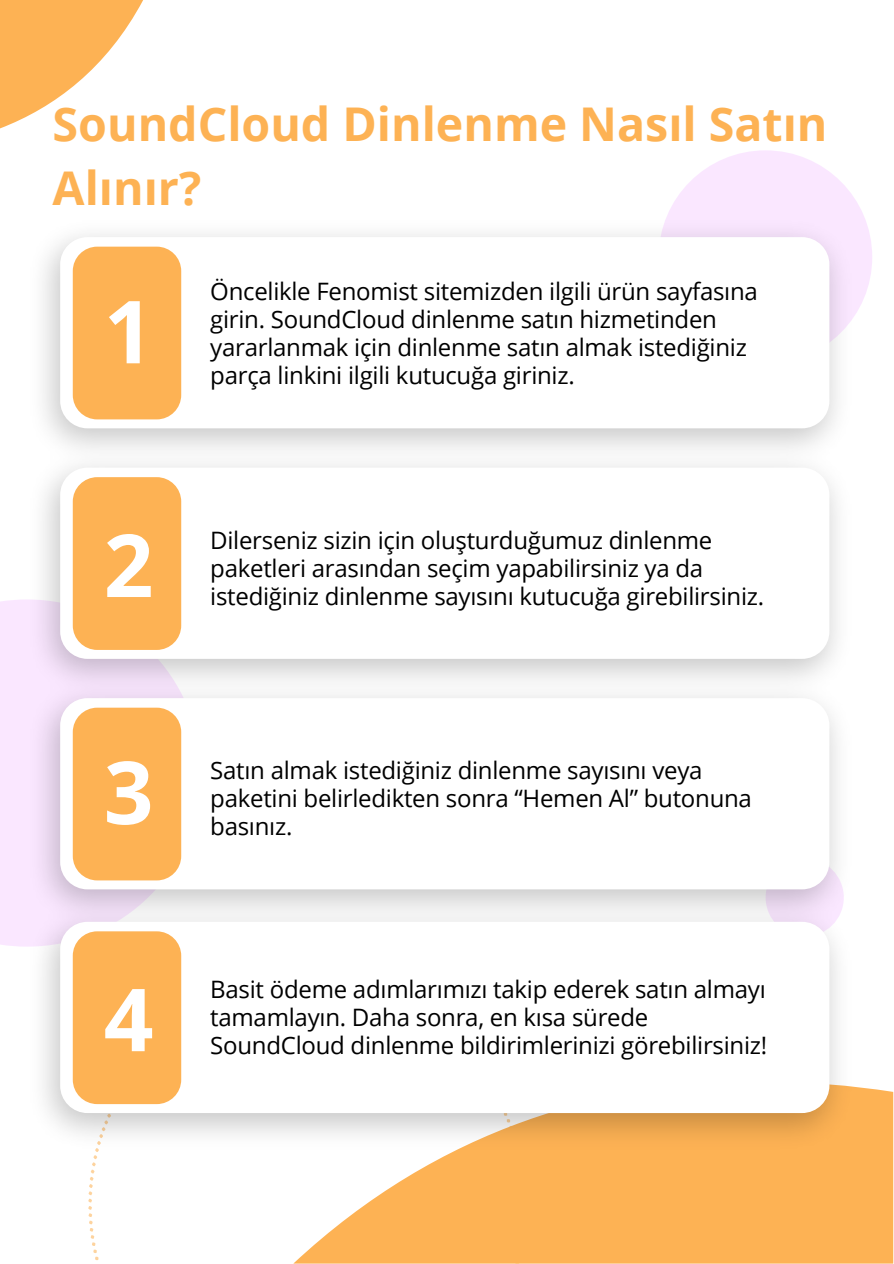
<style>
.page{position:relative;width:894px;height:1264px;background:#fff}
.page>*{position:absolute;margin:0;border:0;box-sizing:border-box;transform-origin:0 0}
.t1{font:700 87px "Open Sans";color:#fff}
.t2{font:700 46.5px/64.2px "Open Sans";color:#fdb254}
.t3{font:24px/28.2px "Open Sans";letter-spacing:-.01em;color:#000}
</style>
<div class="page">
<svg style="left:667px;top:150px;width:205px;height:165px;fill:#fae7ff"></svg>
<div style="left:0;top:599px;width:201px;height:347px;background:#fae7ff"></div>
<svg style="left:294px;top:1087px;width:599px;height:176px;background:#fdba67"></svg>
<svg style="left:0;top:0;width:143px;height:128px"></svg>
<img style="left:25px;top:216px;width:830px;height:937px">
<div style="left:60px;top:237px;width:769px;height:191px;background:#fff;border-radius:27px"></div>
<div style="left:73px;top:247px;width:108px;height:172px;background:#fdb254;border-radius:24px"></div>
<div style="left:60px;top:467px;width:769px;height:192px;background:#fff;border-radius:27px"></div>
<div style="left:73px;top:477px;width:108px;height:173px;background:#fdb254;border-radius:24px"></div>
<div style="left:60px;top:698px;width:769px;height:191px;background:#fff;border-radius:27px"></div>
<div style="left:73px;top:707px;width:108px;height:173px;background:#fdb254;border-radius:24px"></div>
<div style="left:60px;top:921px;width:769px;height:192px;background:#fff;border-radius:27px"></div>
<div style="left:73px;top:931px;width:108px;height:173px;background:#fdb254;border-radius:24px"></div>
<h2 class="t2" style="left:53px;top:90px;width:776px">SoundCloud Dinlenme Nasıl Satın<br>Alınır?</h2>
<h1 class="t1" style="left:104px;top:270px;width:51px">1</h1>
<h1 class="t1" style="left:104px;top:504px;width:51px">2</h1>
<p class="t3" style="left:210px;top:276px;width:549px">Öncelikle Fenomist sitemizden ilgili ürün sayfasına girin. SoundCloud dinlenme satın hizmetinden yararlanmak için dinlenme satın almak istediğiniz parça linkini ilgili kutucuğa giriniz.</p>
<p class="t3" style="left:210px;top:525px;width:555px">Dilerseniz sizin için oluşturduğumuz dinlenme paketleri arasından seçim yapabilirsiniz ya da istediğiniz dinlenme sayısını kutucuğa girebilirsiniz.</p>
<h1 class="t1" style="left:104px;top:731px;width:51px">3</h1>
<h1 class="t1" style="left:104px;top:958px;width:51px">4</h1>
<p class="t3" style="left:210px;top:755px;width:543px">Satın almak istediğiniz dinlenme sayısını veya paketini belirledikten sonra “Hemen Al” butonuna basınız.</p>
<p class="t3" style="left:210px;top:974px;width:558px">Basit ödeme adımlarımızı takip ederek satın almayı tamamlayın. Daha sonra, en kısa sürede<br>SoundCloud dinlenme bildirimlerinizi görebilirsiniz!</p>
</div>
